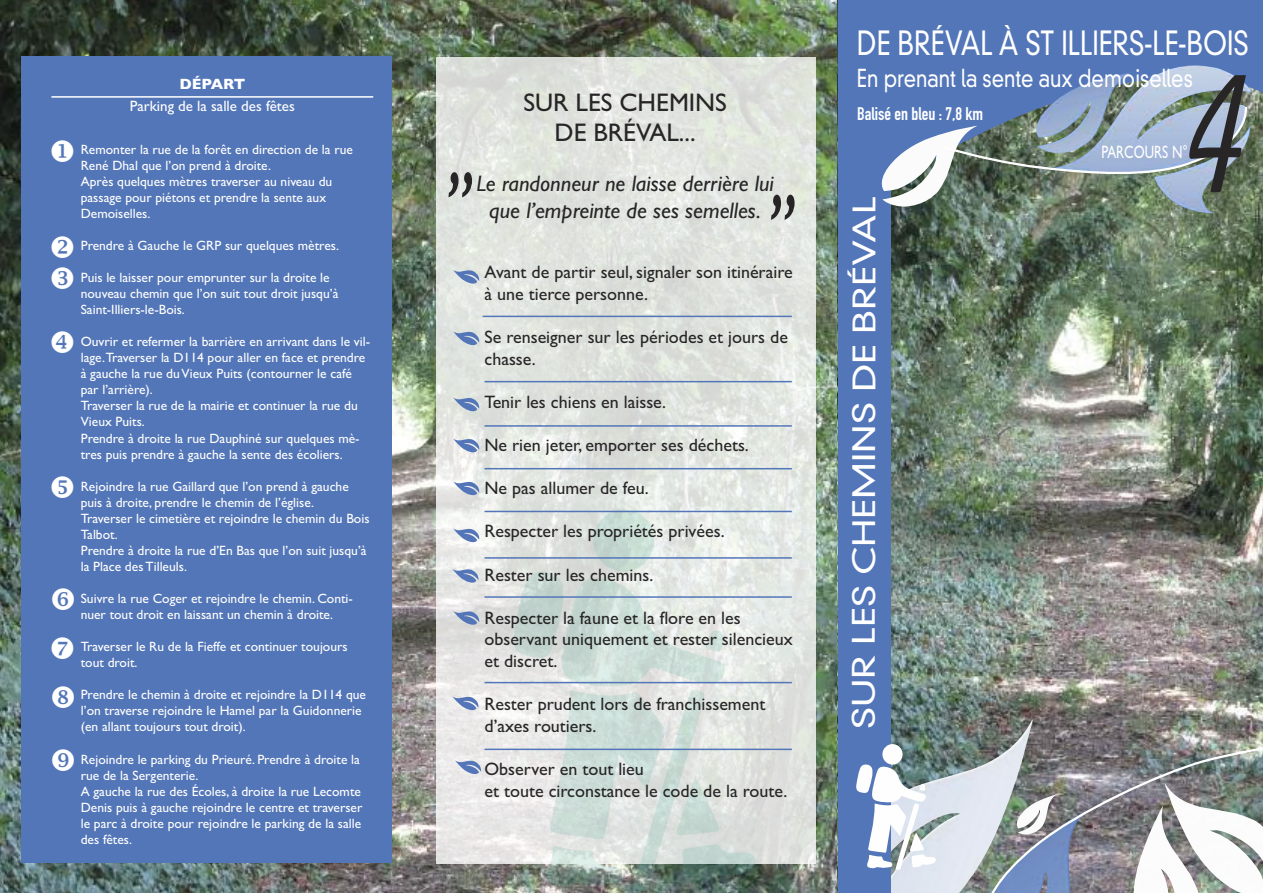
<style>
.page{position:relative;width:1263px;height:893px;background:#fff}
.page>*{position:absolute;margin:0;border:0;box-sizing:border-box;transform-origin:0 0}
.t1{font:173.85px "Monoline Script MT Std";color:#272526;scale:.76 1}
.t2{font:italic 105px "Gill Sans";color:#272526;scale:.6 1}
.t3{font:300 32.25px "DIN Neuzeit Grotesk Std";color:#fff;scale:.82 1}
.t4{font:300 30px "DIN Neuzeit Grotesk Std";color:#fff;scale:1.28 1}
.t5{font:25.5px/30.6px "Gill Sans";color:#272526;text-align:center}
.t6{font:300 24px "DIN Neuzeit Grotesk Std";color:#fff;scale:.82 1}
.t7{font:italic 22.5px/27px "Gill Sans";color:#272526;text-align:center}
.t8{font:18px/21.6px "Gill Sans";color:#272526}
.t9{font:18px "DIN Engschrift Std";color:#fff}
.t10{font:18px "Gill Sans";color:#fff;scale:.74 1}
.t11{font:15px "Gill Sans";color:#fff}
.t12{font:700 15px "Gill Sans";color:#fff}
.t13{font:13.5px/16px "Gill Sans";color:#fff}
</style>
<div class="page">
<img style="left:0;top:0;width:838px;height:893px">
<div style="left:22px;top:57px;width:370px;height:806px;background:#5376b8"></div>
<div style="left:436px;top:57px;width:380px;height:806px;background:#fff;opacity:.8"></div>
<svg style="left:593px;top:510px;width:61px;height:62px;background:#c7dbd3"></svg>
<svg style="left:514px;top:571px;width:241px;height:320px;background:#cfd9d5"></svg>
<img style="left:891px;top:229px;width:372px;height:513px">
<img style="left:891px;top:712px;width:145px;height:181px">
<div style="left:838px;top:131px;width:53px;height:762px;background:#5376b8"></div>
<svg style="left:838px;top:0;width:425px;height:229px;background:#5675a7"></svg>
<img style="left:877px;top:125px;width:103px;height:82px">
<img style="left:452px;top:269px;width:28px;height:15px">
<img style="left:1031px;top:71px;width:21px;height:34px">
<div style="left:882px;top:744px;width:20px;height:20px;background:#fefefe;border-radius:50%"></div>
<svg style="left:856px;top:764px;width:80px;height:106px"></svg>
<img style="left:1052px;top:65px;width:200px;height:148px">
<hr style="left:483px;top:316px;width:309px;height:1px;background:#5376b8">
<hr style="left:484px;top:381px;width:308px;height:1px;background:#5376b8">
<hr style="left:484px;top:425px;width:308px;height:2px;background:#5376b8">
<hr style="left:484px;top:468px;width:308px;height:1px;background:#5376b8">
<hr style="left:484px;top:511px;width:308px;height:1px;background:#5376b8">
<hr style="left:484px;top:557px;width:308px;height:2px;background:#5376b8">
<hr style="left:484px;top:596px;width:308px;height:2px;background:#5376b8">
<hr style="left:484px;top:682px;width:308px;height:1px;background:#5376b8">
<hr style="left:484px;top:749px;width:308px;height:1px;background:#5376b8">
<img style="left:452px;top:331px;width:28px;height:15px">
<img style="left:452px;top:397px;width:28px;height:15px">
<img style="left:452px;top:438px;width:28px;height:15px">
<img style="left:452px;top:481px;width:28px;height:15px">
<img style="left:452px;top:528px;width:28px;height:15px">
<img style="left:452px;top:568px;width:27px;height:15px">
<img style="left:452px;top:610px;width:28px;height:15px">
<img style="left:452px;top:696px;width:27px;height:15px">
<img style="left:454px;top:760px;width:27px;height:15px">
<hr style="left:51px;top:96px;width:322px;height:2px;background:#fff">
<svg style="left:942px;top:105px;width:311px;height:73px;background:#8a9caa"></svg>
<svg style="left:978px;top:742px;width:285px;height:151px"></svg>
<p class="t12" style="left:179px;top:75px;width:67px">DÉPART</p>
<p class="t11" style="left:130px;top:97px;width:167px">Parking de la salle des fêtes</p>
<p class="t13" style="left:81px;top:141px;width:274px">Remonter la rue de la forêt en direction de la rue René Dhal que l’on prend à droite.<br>Après quelques mètres traverser au niveau du passage pour piétons et prendre la sente aux Demoiselles.</p>
<p class="t13" style="left:81px;top:237px;width:260px">Prendre à Gauche le GRP sur quelques mètres.</p>
<p class="t13" style="left:81px;top:269px;width:259px">Puis le laisser pour emprunter sur la droite le nouveau chemin que l’on suit tout droit jusqu’à<br>Saint-Illiers-le-Bois.</p>
<p class="t13" style="left:81px;top:334px;width:291px">Ouvrir et refermer la barrière en arrivant dans le vil&shy;lage.Traverser la D114 pour aller en face et prendre à gauche la rue duVieux Puits (contourner le café par l’arrière).<br>Traverser la rue de la mairie et continuer la rue du Vieux Puits.<br>Prendre à droite la rue Dauphiné sur quelques mè&shy;tres puis prendre à gauche la sente des écoliers.</p>
<p class="t13" style="left:81px;top:478px;width:290px">Rejoindre la rue Gaillard que l’on prend à gauche puis à droite, prendre le chemin de l’église.<br>Traverser le cimetière et rejoindre le chemin du Bois Talbot.<br>Prendre à droite la rue d’En Bas que l’on suit jusqu’à la Place des Tilleuls.</p>
<p class="t13" style="left:81px;top:590px;width:274px">Suivre la rue Coger et rejoindre le chemin. Conti&shy;nuer tout droit en laissant un chemin à droite.</p>
<p class="t13" style="left:81px;top:638px;width:268px">Traverser le Ru de la Fieffe et continuer toujours tout droit.</p>
<p class="t13" style="left:81px;top:687px;width:287px">Prendre le chemin à droite et rejoindre la D114 que l’on traverse rejoindre le Hamel par la Guidonnerie (en allant toujours tout droit).</p>
<p class="t13" style="left:81px;top:751px;width:283px">Rejoindre le parking du Prieuré. Prendre à droite la rue de la Sergenterie.<br>A gauche la rue des Écoles, à droite la rue Lecomte Denis puis à gauche rejoindre le centre et traverser le parc à droite pour rejoindre le parking de la salle des fêtes.</p>
<h3 class="t5" style="left:523px;top:87px;width:205px">SUR LES CHEMINS<br>DE BRÉVAL...</h3>
<h3 class="t7" style="left:476px;top:170px;width:299px">Le randonneur ne laisse derrière lui que l’empreinte de ses semelles.</h3>
<h2 class="t2" style="left:445px;top:147px;width:44px">”</h2>
<h2 class="t2" style="left:767px;top:170px;width:44px">”</h2>
<h3 class="t8" style="left:484px;top:261px;width:310px">Avant de partir seul, signaler son itinéraire à une tierce personne.</h3>
<h3 class="t8" style="left:484px;top:326px;width:305px">Se renseigner sur les périodes et jours de chasse.</h3>
<h3 class="t8" style="left:484px;top:391px;width:183px">Tenir les chiens en laisse.</h3>
<h3 class="t8" style="left:484px;top:434px;width:266px">Ne rien jeter, emporter ses déchets.</h3>
<h3 class="t8" style="left:484px;top:477px;width:166px">Ne pas allumer de feu.</h3>
<h3 class="t8" style="left:484px;top:520px;width:242px">Respecter les propriétés privées.</h3>
<h3 class="t8" style="left:484px;top:563px;width:170px">Rester sur les chemins.</h3>
<h3 class="t8" style="left:484px;top:607px;width:310px">Respecter la faune et la flore en les observant uniquement et rester silencieux et discret.</h3>
<h3 class="t8" style="left:484px;top:693px;width:282px">Rester prudent lors de franchissement d’axes routiers.</h3>
<h3 class="t8" style="left:484px;top:758px;width:304px">Observer en tout lieu<br>et toute circonstance le code de la route.</h3>
<h3 class="t3" style="left:857px;top:31px;width:479px">DE BRÉVAL À ST ILLIERS-LE-BOIS</h3>
<h3 class="t6" style="left:857px;top:69px;width:411px">En prenant la sente aux demoiselles</h3>
<h3 class="t9" style="left:857px;top:107px;width:128px">Balisé en bleu : 7,8 km</h3>
<h1 class="t1" style="left:1185px;top:77px;width:83px">4</h1>
<h3 class="t10" style="left:1102px;top:141px;width:118px">PARCOURS N°</h3>
<h3 class="t4" style="left:852px;top:729px;width:418px;rotate:-90deg">SUR LES CHEMINS DE BRÉVAL</h3>
</div>
